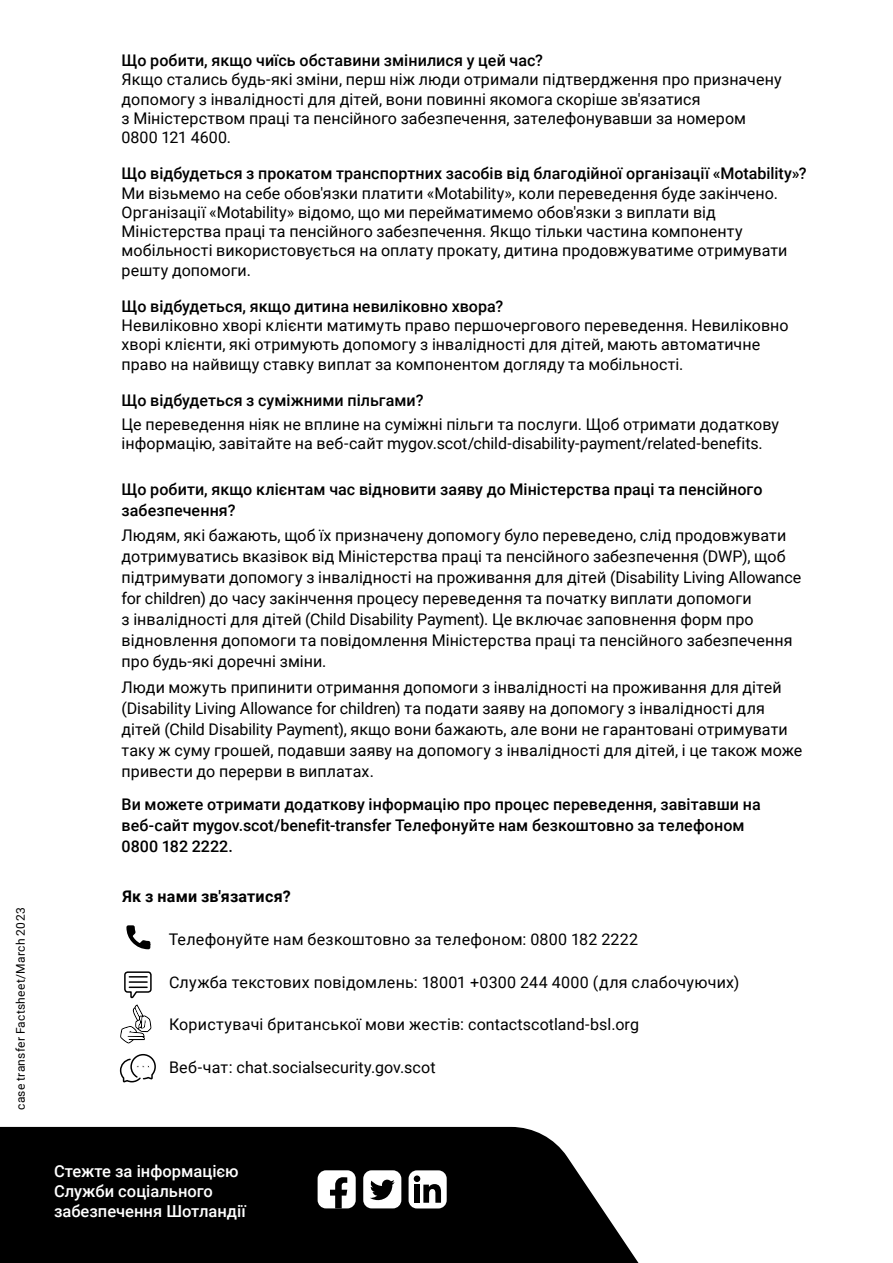
<style>
.page{position:relative;width:893px;height:1263px;background:#fff}
.page>*{position:absolute;margin:0;border:0;box-sizing:border-box;transform-origin:0 0}
.t1{font:500 16.5px/19.8px "Roboto";color:#fff}
.text{font:16.05px/19.2px "Roboto";letter-spacing:.005em;color:#000}
.text-2{font:500 16.05px/21px "Roboto";letter-spacing:.005em;color:#000}
.text_tab_10mm{font:16.05px "Roboto";letter-spacing:.015em;color:#000}
.hd_15pt{font:700 16.05px "Roboto";letter-spacing:.01em;color:#000}
.reference{font:12px "Roboto";letter-spacing:.02em;color:#000}
</style>
<div class="page">
<svg style="left:0;top:1127px;width:639px;height:136px;background:#141414"></svg>
<div style="left:318px;top:1170px;width:38px;height:38px;background:#fff;border-radius:8px"></div>
<svg style="left:330px;top:1177px;width:17px;height:31px"></svg>
<div style="left:363px;top:1170px;width:38px;height:38px;background:#fff;border-radius:8px"></div>
<svg style="left:370px;top:1180px;width:25px;height:21px"></svg>
<div style="left:409px;top:1170px;width:38px;height:38px;background:#fff;border-radius:8px"></div>
<div style="left:414px;top:1184px;width:6px;height:19px;background:#000"></div>
<div style="left:414px;top:1175px;width:6px;height:7px;background:#000;border-radius:50%"></div>
<svg style="left:423px;top:1184px;width:18px;height:19px"></svg>
<svg style="left:126px;top:925px;width:25px;height:25px"></svg>
<svg style="left:119px;top:1054px;width:37px;height:29px"></svg>
<svg style="left:120px;top:971px;width:32px;height:72px"></svg>
<p class="reference" style="left:12px;top:1110px;width:204px;rotate:-90deg">case transfer Factsheet/March 2023</p>
<p class="text-2" style="left:122px;top:49px;width:423px">Що робити, якщо чиїсь обставини змінилися у цей час?</p>
<p class="text" style="left:122px;top:69px;width:662px">Якщо стались будь-які зміни, перш ніж люди отримали підтвердження про призначену допомогу з інвалідності для дітей, вони повинні якомога скоріше зв'язатися<br>з Міністерством праці та пенсійного забезпечення, зателефонувавши за номером 0800 121 4600.</p>
<p class="text-2" style="left:122px;top:163px;width:686px">Що відбудеться з прокатом транспортних засобів від благодійної організації «Motability»?</p>
<p class="text" style="left:122px;top:183px;width:667px">Ми візьмемо на себе обов'язки платити «Motability», коли переведення буде закінчено.<br>Організації «Motability» відомо, що ми перейматимемо обов'язки з виплати від Міністерства праці та пенсійного забезпечення. Якщо тільки частина компоненту мобільності використовується на оплату прокату, дитина продовжуватиме отримувати решту допомоги.</p>
<p class="text-2" style="left:122px;top:295px;width:383px">Що відбудеться, якщо дитина невиліковно хвора?</p>
<p class="text" style="left:122px;top:315px;width:669px">Невиліковно хворі клієнти матимуть право першочергового переведення. Невиліковно хворі клієнти, які отримують допомогу з інвалідності для дітей, мають автоматичне право на найвищу ставку виплат за компонентом догляду та мобільності.</p>
<p class="text-2" style="left:122px;top:389px;width:303px">Що відбудеться з суміжними пільгами?</p>
<p class="text" style="left:122px;top:414px;width:659px">Це переведення ніяк не вплине на суміжні пільги та послуги. Щоб отримати додаткову інформацію, завітайте на веб-сайт mygov.scot/child-disability-payment/related-benefits.</p>
<p class="text-2" style="left:122px;top:478px;width:642px">Що робити, якщо клієнтам час відновити заяву до Міністерства праці та пенсійного забезпечення?</p>
<p class="text" style="left:122px;top:524px;width:681px;line-height:21px">Людям, які бажають, щоб їх призначену допомогу було переведено, слід продовжувати дотримуватись вказівок від Міністерства праці та пенсійного забезпечення (DWP), щоб підтримувати допомогу з інвалідності на проживання для дітей (Disability Living Allowance for children) до часу закінчення процесу переведення та початку виплати допомоги<br>з інвалідності для дітей (Child Disability Payment). Це включає заповнення форм про відновлення допомоги та повідомлення Міністерства праці та пенсійного забезпечення про будь-які доречні зміни.</p>
<p class="text" style="left:122px;top:676px;width:682px;line-height:21px">Люди можуть припинити отримання допомоги з інвалідності на проживання для дітей (Disability Living Allowance for children) та подати заяву на допомогу з інвалідності для дітей (Child Disability Payment), якщо вони бажають, але вони не гарантовані отримувати таку ж суму грошей, подавши заяву на допомогу з інвалідності для дітей, і це також може привести до перерви в виплатах.</p>
<p class="text-2" style="left:122px;top:793px;width:641px">Ви можете отримати додаткову інформацію про процес переведення, завітавши на веб-сайт mygov.scot/benefit-transfer Телефонуйте нам безкоштовно за телефоном<br>0800 182 2222.</p>
<p class="hd_15pt" style="left:122px;top:885px;width:170px">Як з нами зв'язатися?</p>
<p class="text_tab_10mm" style="left:169px;top:928px;width:471px">Телефонуйте нам безкоштовно за телефоном: 0800 182 2222</p>
<p class="text_tab_10mm" style="left:169px;top:970px;width:572px">Служба текстових повідомлень: 18001 +0300 244 4000 (для слабочуючих)</p>
<p class="text_tab_10mm" style="left:169px;top:1013px;width:472px">Користувачі британської мови жестів: contactscotland-bsl.org</p>
<p class="text_tab_10mm" style="left:169px;top:1056px;width:268px">Веб-чат: chat.socialsecurity.gov.scot</p>
<p class="t1" style="left:54px;top:1161px;width:193px">Стежте за інформацією<br>Служби соціального забезпечення Шотландії</p>
</div>
